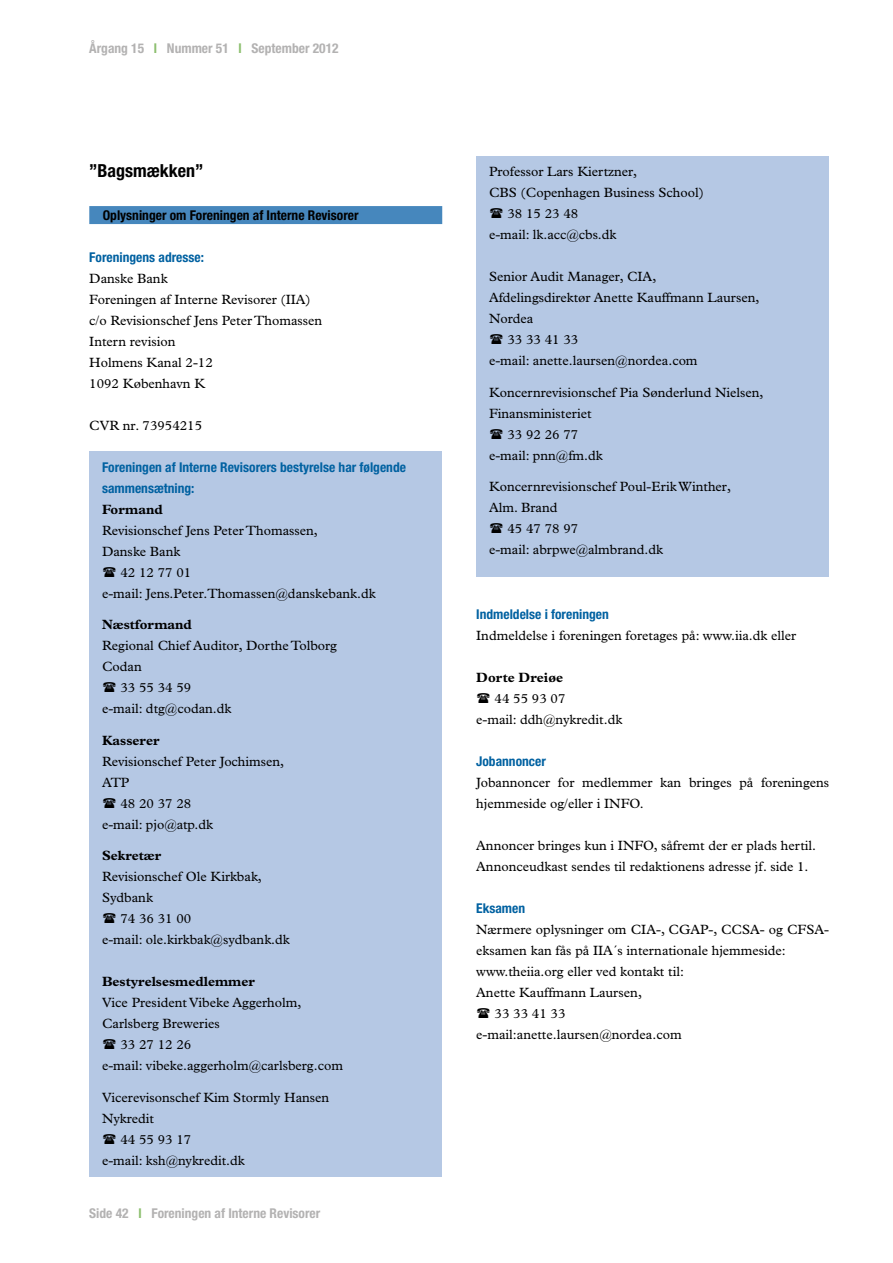
<style>
.page{position:relative;width:893px;height:1263px;background:#fff}
.page>*{position:absolute;margin:0;border:0;box-sizing:border-box;transform-origin:0 0}
.t1{font:700 condensed 18px "Helvetica Neue";color:#000}
.t2{font:13.5px/21px "Plantin";color:#000}
.t3{font:700 condensed 13.5px/21px "Helvetica Neue";color:#0061a1}
.t4{font:700 condensed 13.5px "Helvetica Neue";color:#b3b2b2}
.t5{font:700 13.5px "Plantin";color:#000}
.t6{font:700 condensed 13.5px "Helvetica Neue";color:#000}
.s1{color:#8bbe6d}
</style>
<div class="page">
<div style="left:89px;top:451px;width:353px;height:725px;background:#b5c8e4"></div>
<div style="left:476px;top:157px;width:353px;height:420px;background:#b5c8e4"></div>
<div style="left:89px;top:206px;width:353px;height:18px;background:#4687bd"></div>
<p class="t4" style="left:89px;top:40px;width:251px">Årgang 15 <span class="s1">l</span> Nummer 51 <span class="s1">l</span> September 2012</p>
<h1 class="t1" style="left:89px;top:159px;width:116px">”Bagsmækken”</h1>
<p class="t6" style="left:103px;top:207px;width:257px">Oplysninger om Foreningen af Interne Revisorer</p>
<p class="t3" style="left:89px;top:246px;width:116px">Foreningens adresse:</p>
<p class="t2" style="left:89px;top:267px;width:235px">Danske Bank<br>Foreningen af Interne Revisorer (IIA) c/o Revisionschef Jens Peter Thomassen<br>Intern revision<br>Holmens Kanal 2-12<br>1092 København K</p>
<p class="t2" style="left:89px;top:414px;width:114px">CVR nr. 73954215</p>
<p class="t3" style="left:102px;top:456px;width:305px">Foreningen af Interne Revisorers bestyrelse har følgende sammensætning:</p>
<p class="t5" style="left:102px;top:501px;width:62px">Formand</p>
<p class="t2" style="left:102px;top:519px;width:217px">Revisionschef Jens Peter Thomassen,</p>
<p class="t2" style="left:102px;top:540px;width:80px">Danske Bank</p>
<p class="t2" style="left:120px;top:561px;width:72px">42 12 77 01</p>
<p class="t2" style="left:102px;top:582px;width:275px">e-mail: Jens.Peter.Thomassen@danskebank.dk</p>
<p class="t5" style="left:102px;top:616px;width:91px">Næstformand</p>
<p class="t2" style="left:102px;top:635px;width:236px">Regional Chief Auditor, Dorthe Tolborg</p>
<p class="t2" style="left:102px;top:656px;width:41px">Codan</p>
<p class="t2" style="left:120px;top:677px;width:72px">33 55 34 59</p>
<p class="t2" style="left:102px;top:698px;width:131px">e-mail: dtg@codan.dk</p>
<p class="t5" style="left:102px;top:732px;width:59px">Kasserer</p>
<p class="t2" style="left:102px;top:750px;width:184px">Revisionschef Peter Jochimsen,</p>
<p class="t2" style="left:102px;top:771px;width:29px">ATP</p>
<p class="t2" style="left:120px;top:792px;width:72px">48 20 37 28</p>
<p class="t2" style="left:102px;top:813px;width:112px">e-mail: pjo@atp.dk</p>
<p class="t5" style="left:102px;top:848px;width:61px">Sekretær</p>
<p class="t2" style="left:102px;top:866px;width:161px">Revisionschef Ole Kirkbak,</p>
<p class="t2" style="left:102px;top:887px;width:52px">Sydbank</p>
<p class="t2" style="left:120px;top:908px;width:72px">74 36 31 00</p>
<p class="t2" style="left:102px;top:929px;width:189px">e-mail: ole.kirkbak@sydbank.dk</p>
<p class="t5" style="left:102px;top:974px;width:154px">Bestyrelsesmedlemmer</p>
<p class="t2" style="left:102px;top:992px;width:201px">Vice President Vibeke Aggerholm,</p>
<p class="t2" style="left:102px;top:1013px;width:119px">Carlsberg Breweries</p>
<p class="t2" style="left:120px;top:1034px;width:72px">33 27 12 26</p>
<p class="t2" style="left:102px;top:1055px;width:242px">e-mail: vibeke.aggerholm@carlsberg.com</p>
<p class="t2" style="left:102px;top:1087px;width:229px">Vicerevisonschef Kim Stormly Hansen</p>
<p class="t2" style="left:102px;top:1108px;width:54px">Nykredit</p>
<p class="t2" style="left:120px;top:1129px;width:72px">44 55 93 17</p>
<p class="t2" style="left:102px;top:1150px;width:144px">e-mail: ksh@nykredit.dk</p>
<p class="t4" style="left:89px;top:1205px;width:232px">Side 42 <span class="s1">l</span> Foreningen af Interne Revisorer</p>
<p class="t2" style="left:489px;top:161px;width:150px">Professor Lars Kiertzner,</p>
<p class="t2" style="left:489px;top:182px;width:216px">CBS (Copenhagen Business School)</p>
<p class="t2" style="left:507px;top:203px;width:72px">38 15 23 48</p>
<p class="t2" style="left:489px;top:224px;width:129px">e-mail: lk.acc@cbs.dk</p>
<p class="t2" style="left:489px;top:266px;width:169px">Senior Audit Manager, CIA,</p>
<p class="t2" style="left:489px;top:287px;width:272px">Afdelingsdirektør Anette Kauffmann Laursen,</p>
<p class="t2" style="left:489px;top:308px;width:46px">Nordea</p>
<p class="t2" style="left:507px;top:329px;width:72px">33 33 41 33</p>
<p class="t2" style="left:489px;top:350px;width:210px">e-mail: anette.laursen@nordea.com</p>
<p class="t2" style="left:489px;top:382px;width:276px">Koncernrevisionschef Pia Sønderlund Nielsen,</p>
<p class="t2" style="left:489px;top:403px;width:104px">Finansministeriet</p>
<p class="t2" style="left:507px;top:424px;width:72px">33 92 26 77</p>
<p class="t2" style="left:489px;top:445px;width:115px">e-mail: pnn@fm.dk</p>
<p class="t2" style="left:489px;top:476px;width:243px">Koncernrevisionschef Poul-Erik Winther,</p>
<p class="t2" style="left:489px;top:497px;width:70px">Alm. Brand</p>
<p class="t2" style="left:507px;top:518px;width:72px">45 47 78 97</p>
<p class="t2" style="left:489px;top:539px;width:176px">e-mail: abrpwe@almbrand.dk</p>
<p class="t3" style="left:476px;top:603px;width:134px">Indmeldelse i foreningen</p>
<p class="t2" style="left:476px;top:625px;width:321px">Indmeldelse i foreningen foretages på: www.iia.dk eller</p>
<p class="t5" style="left:476px;top:669px;width:88px">Dorte Dreiøe</p>
<p class="t2" style="left:476px;top:688px;width:148px;text-indent:18px">44 55 93 07<br>e-mail: ddh@nykredit.dk</p>
<p class="t3" style="left:476px;top:750px;width:71px">Jobannoncer</p>
<p class="t2" style="left:476px;top:772px;width:354px">Jobannoncer for medlemmer kan bringes på foreningens hjemmeside og/eller i INFO.</p>
<p class="t2" style="left:476px;top:835px;width:341px">Annoncer bringes kun i INFO, såfremt der er plads hertil.<br>Annonceudkast sendes til redaktionens adresse jf. side 1.</p>
<p class="t3" style="left:476px;top:897px;width:50px">Eksamen</p>
<p class="t2" style="left:476px;top:919px;width:354px">Nærmere oplysninger om CIA-, CGAP-, CCSA- og CFSA-</p>
<p class="t2" style="left:476px;top:940px;width:311px">eksamen kan fås på IIA´s internationale hjemmeside:</p>
<p class="t2" style="left:476px;top:961px;width:209px">www.theiia.org eller ved kontakt til:</p>
<p class="t2" style="left:476px;top:982px;width:167px">Anette Kauffmann Laursen,</p>
<p class="t2" style="left:495px;top:1003px;width:72px">33 33 41 33</p>
<p class="t2" style="left:476px;top:1024px;width:207px">e-mail:anette.laursen@nordea.com</p>
</div>
